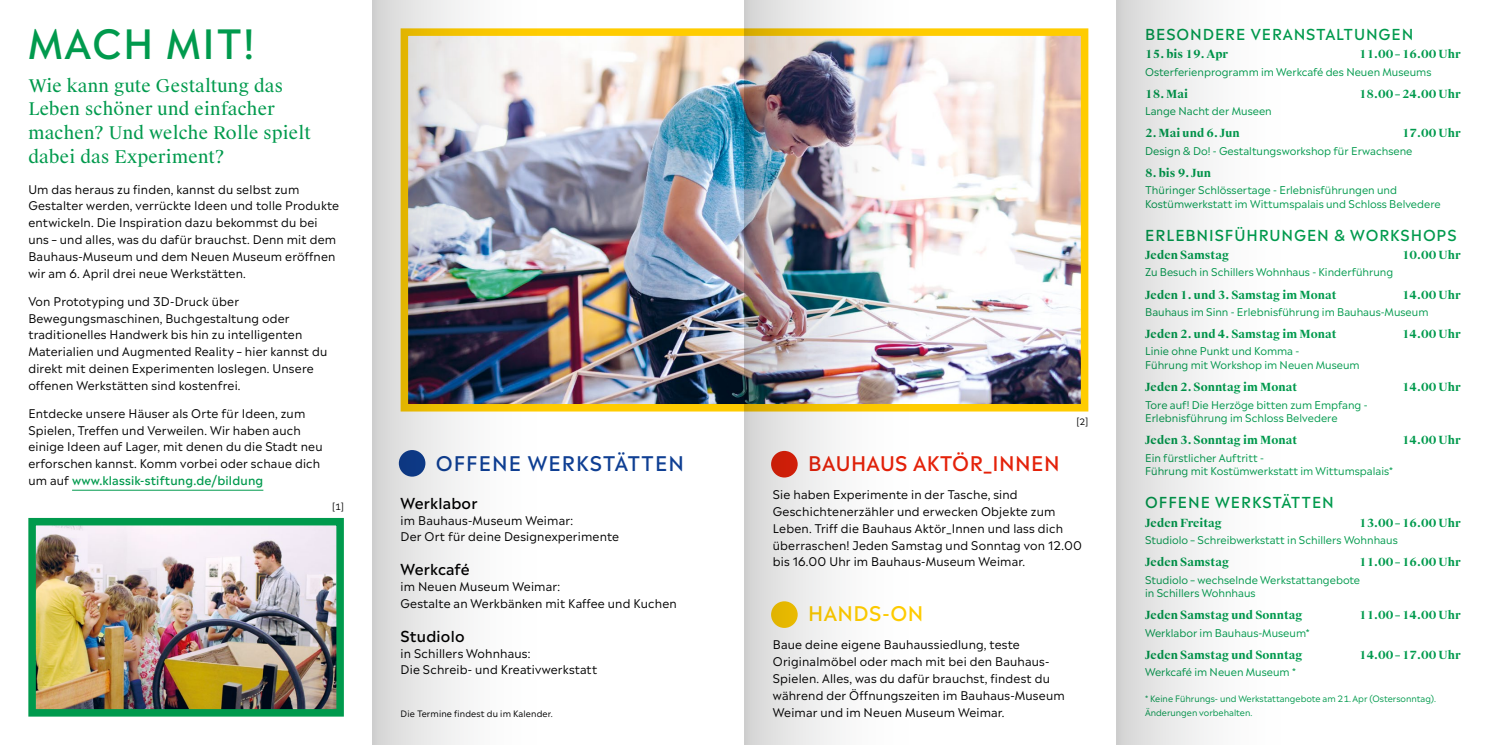
<style>
.page{position:relative;width:1489px;height:745px;background:#fff}
.page>*{position:absolute;margin:0;border:0;box-sizing:border-box;transform-origin:0 0}
.t1{font:500 40px "Madera";letter-spacing:.04em;color:#009a4d}
.t2{font:500 20px "Madera";letter-spacing:.025em;color:#e4220a}
.t3{font:500 20px "Madera";letter-spacing:.05em;color:#0f3f93}
.t4{font:500 20px "Madera";letter-spacing:.025em;color:#fc0}
.t5{font:17.5px/23.8px "Suisse Works";letter-spacing:.015em;color:#009a4d}
.t6{font:500 15px "Madera";letter-spacing:.06em;color:#009a4d}
.t7{font:500 15px "Madera";letter-spacing:.015em;color:#000}
.t8{font:500 15px "Madera";letter-spacing:-.005em;color:#000}
.t9{font:11.88px/16.9px "Madera";letter-spacing:.015em;color:#000}
.t10{font:700 11.25px "Suisse Works";color:#009a4d}
.t11{font:10.62px/13.8px "Madera";color:#009a4d}
.t12{font:8.75px/13.8px "Madera";color:#009a4d}
.t13{font:8.75px "Madera";letter-spacing:.015em;color:#000}
.s1{font-weight:500;color:#009a4d}
</style>
<div class="page">
<img style="left:37px;top:526px;width:298px;height:181px">
<div style="left:28px;top:517px;width:316px;height:199px;border:8px solid #009a4d"></div>
<hr style="left:72px;top:489px;width:191px;height:1px;background:#009a4d">
<img style="left:542px;top:37px;width:537px;height:365px">
<div style="left:400px;top:28px;width:688px;height:383px;border:8px solid #fc0"></div>
<img style="left:744px;top:0;width:170px;height:744px">
<div style="left:1116px;top:0;width:170px;height:744px;background:linear-gradient(to right,#d9d9d9,#fff)"></div>
<img style="left:372px;top:0;width:170px;height:744px">
<h1 class="t1" style="left:28px;top:9px;width:228px">MACH MIT!</h1>
<p class="t6" style="left:1145px;top:21px;width:270px">BESONDERE VERANSTALTUNGEN</p>
<p class="t10" style="left:1144px;top:47px;width:84px">15. bis 19. Apr</p>
<p class="t10" style="left:1358px;top:47px;width:103px">11.00–16.00 Uhr</p>
<p class="t11" style="left:1144px;top:63px;width:288px">Osterferienprogramm im Werkcafé des Neuen Museums</p>
<p class="t10" style="left:1144px;top:87px;width:44px">18. Mai</p>
<p class="t10" style="left:1358px;top:87px;width:103px">18.00–24.00 Uhr</p>
<p class="t11" style="left:1144px;top:103px;width:128px">Lange Nacht der Museen</p>
<p class="t10" style="left:1144px;top:126px;width:96px">2. Mai und 6. Jun</p>
<p class="t10" style="left:1401px;top:126px;width:60px">17.00 Uhr</p>
<p class="t11" style="left:1144px;top:142px;width:269px">Design &amp; Do! - Gestaltungsworkshop für Erwachsene</p>
<p class="t10" style="left:1144px;top:166px;width:68px">8. bis 9. Jun</p>
<p class="t11" style="left:1144px;top:182px;width:297px">Thüringer Schlössertage - Erlebnisführungen und<br>Kostümwerkstatt im Wittumspalais und Schloss Belvedere</p>
<p class="t6" style="left:1145px;top:222px;width:313px">ERLEBNISFÜHRUNGEN &amp; WORKSHOPS</p>
<p class="t10" style="left:1144px;top:248px;width:85px">Jeden Samstag</p>
<p class="t10" style="left:1401px;top:248px;width:60px">10.00 Uhr</p>
<p class="t11" style="left:1144px;top:264px;width:249px">Zu Besuch in Schillers Wohnhaus - Kinderführung</p>
<p class="t10" style="left:1144px;top:287px;width:193px">Jeden 1. und 3. Samstag im Monat</p>
<p class="t10" style="left:1401px;top:287px;width:60px">14.00 Uhr</p>
<p class="t11" style="left:1144px;top:303px;width:285px">Bauhaus im Sinn - Erlebnisführung im Bauhaus-Museum</p>
<p class="t10" style="left:1144px;top:327px;width:193px">Jeden 2. und 4. Samstag im Monat</p>
<p class="t10" style="left:1401px;top:327px;width:60px">14.00 Uhr</p>
<p class="t11" style="left:1144px;top:343px;width:216px">Linie ohne Punkt und Komma -<br>Führung mit Workshop im Neuen Museum</p>
<p class="t10" style="left:1144px;top:380px;width:153px">Jeden 2. Sonntag im Monat</p>
<p class="t10" style="left:1401px;top:380px;width:60px">14.00 Uhr</p>
<p class="t11" style="left:1144px;top:396px;width:224px">Tore auf! Die Herzöge bitten zum Empfang -<br>Erlebnisführung im Schloss Belvedere</p>
<p class="t10" style="left:1144px;top:433px;width:153px">Jeden 3. Sonntag im Monat</p>
<p class="t10" style="left:1401px;top:433px;width:60px">14.00 Uhr</p>
<p class="t11" style="left:1144px;top:449px;width:249px">Ein fürstlicher Auftritt -<br>Führung mit Kostümwerkstatt im Wittumspalais*</p>
<p class="t6" style="left:1145px;top:489px;width:190px">OFFENE WERKSTÄTTEN</p>
<p class="t10" style="left:1144px;top:515px;width:78px">Jeden Freitag</p>
<p class="t10" style="left:1358px;top:515px;width:103px">13.00–16.00 Uhr</p>
<p class="t11" style="left:1144px;top:531px;width:254px">Studiolo – Schreibwerkstatt in Schillers Wohnhaus</p>
<p class="t10" style="left:1144px;top:555px;width:85px">Jeden Samstag</p>
<p class="t10" style="left:1358px;top:555px;width:103px">11.00–16.00 Uhr</p>
<p class="t11" style="left:1144px;top:571px;width:216px">Studiolo – wechselnde Werkstattangebote in Schillers Wohnhaus</p>
<p class="t10" style="left:1144px;top:608px;width:159px">Jeden Samstag und Sonntag</p>
<p class="t10" style="left:1358px;top:608px;width:103px">11.00–14.00 Uhr</p>
<p class="t11" style="left:1144px;top:624px;width:166px">Werklabor im Bauhaus-Museum*</p>
<p class="t10" style="left:1144px;top:647px;width:159px">Jeden Samstag und Sonntag</p>
<p class="t10" style="left:1358px;top:647px;width:103px">14.00–17.00 Uhr</p>
<p class="t11" style="left:1144px;top:663px;width:152px">Werkcafé im Neuen Museum *</p>
<p class="t12" style="left:1144px;top:690px;width:292px">* Keine Führungs- und Werkstattangebote am 21. Apr (Ostersonntag).<br>Änderungen vorbehalten.</p>
<h3 class="t5" style="left:28px;top:74px;width:284px">Wie kann gute Gestaltung das<br>Leben schöner und einfacher machen? Und welche Rolle spielt dabei das Experiment?</h3>
<p class="t9" style="left:28px;top:179px;width:312px">Um das heraus zu finden, kannst du selbst zum Gestalter werden, verrückte Ideen und tolle Produkte entwickeln. Die Inspiration dazu bekommst du bei uns – und alles, was du dafür brauchst. Denn mit dem Bauhaus-Museum und dem Neuen Museum eröffnen wir am 6. April drei neue Werkstätten.</p>
<p class="t9" style="left:28px;top:291px;width:300px">Von Prototyping und 3D-Druck über Bewegungsmaschinen, Buchgestaltung oder traditionelles Handwerk bis hin zu intelligenten Materialien und Augmented Reality – hier kannst du direkt mit deinen Experimenten loslegen. Unsere offenen Werkstätten sind kostenfrei.</p>
<p class="t9" style="left:28px;top:403px;width:296px">Entdecke unsere Häuser als Orte für Ideen, zum Spielen, Treffen und Verweilen. Wir haben auch einige Ideen auf Lager, mit denen du die Stadt neu erforschen kannst. Komm vorbei oder schaue dich um auf <span class="s1">www.klassik-stiftung.de/bildung</span></p>
<p class="t13" style="left:1076px;top:414px;width:13px">[2]</p>
<h2 class="t3" style="left:436px;top:446px;width:250px">OFFENE WERKSTÄTTEN</h2>
<p class="t7" style="left:400px;top:489px;width:78px">Werklabor</p>
<p class="t9" style="left:400px;top:510px;width:220px;line-height:16.2px">im Bauhaus-Museum Weimar:<br>Der Ort für deine Designexperimente</p>
<p class="t8" style="left:400px;top:556px;width:71px">Werkcafé</p>
<p class="t9" style="left:400px;top:577px;width:278px;line-height:16.2px">im Neuen Museum Weimar:<br>Gestalte an Werkbänken mit Kaffee und Kuchen</p>
<p class="t7" style="left:400px;top:622px;width:65px">Studiolo</p>
<p class="t9" style="left:400px;top:643px;width:198px;line-height:16.2px">in Schillers Wohnhaus:<br>Die Schreib- und Kreativwerkstatt</p>
<h2 class="t2" style="left:808px;top:446px;width:253px">BAUHAUS AKTÖR_INNEN</h2>
<p class="t9" style="left:772px;top:484px;width:311px">Sie haben Experimente in der Tasche, sind Geschichtenerzähler und erwecken Objekte zum Leben. Triff die Bauhaus Aktör_Innen und lass dich überraschen! Jeden Samstag und Sonntag von 12.00 bis 16.00 Uhr im Bauhaus-Museum Weimar.</p>
<h2 class="t4" style="left:808px;top:596px;width:117px">HANDS-ON</h2>
<p class="t9" style="left:772px;top:634px;width:293px">Baue deine eigene Bauhaussiedlung, teste Originalmöbel oder mach mit bei den Bauhaus-Spielen. Alles, was du dafür brauchst, findest du während der Öffnungszeiten im Bauhaus-Museum Weimar und im Neuen Museum Weimar.</p>
<p class="t13" style="left:332px;top:499px;width:13px">[1]</p>
<p class="t13" style="left:400px;top:705px;width:154px">Die Termine findest du im Kalender.</p>
</div>
